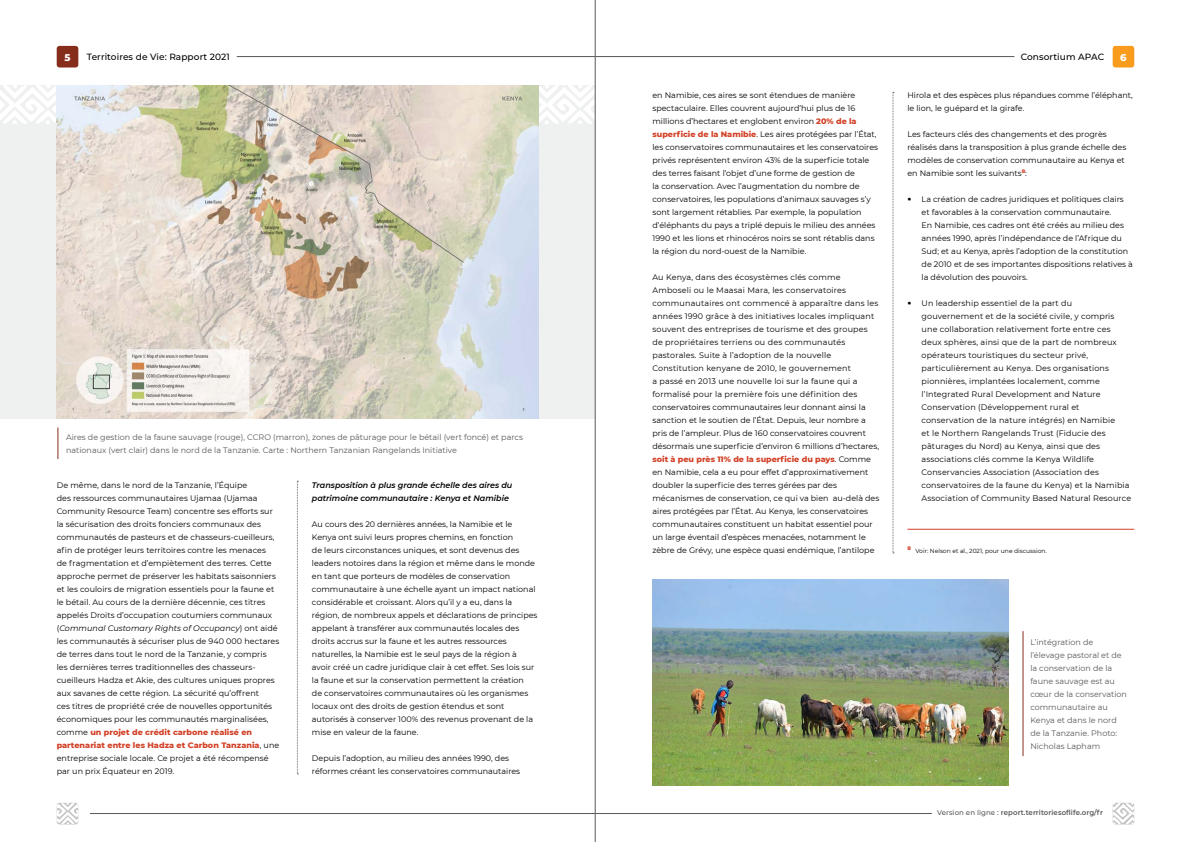
<style>
.page{position:relative;width:1191px;height:842px;background:#fff}
.page>*{position:absolute;margin:0;border:0;box-sizing:border-box;transform-origin:0 0}
.t1{font:800 10px "Montserrat";color:#fff}
.t2{font:500 9px "Montserrat";letter-spacing:.01em;color:#000}
.t3{font:8px/13px "Montserrat";color:#000}
.t4{font:8px/13px "Montserrat";color:#575958}
.t5{font:italic 600 8px/13px "Montserrat";color:#000}
.t6{font:600 7px "Montserrat";letter-spacing:.01em;color:#575958}
.t7{font:6px "Montserrat";color:#000}
.t8{font:800 5.2px "Montserrat";color:#d24127}
.s1{font-weight:800;color:#d24127}
.s2{font-family:"Helvetica Neue LT Std";font-weight:100;font-stretch:condensed}
.s3{font-style:italic}
.s4{font-weight:500}
</style>
<div class="page">
<div style="left:0;top:85px;width:594px;height:333px;background:#eff0f0"></div>
<svg style="left:0;top:85px;width:595px;height:39px"></svg>
<div style="left:1112px;top:46px;width:22px;height:21px;background:#f99b1c;border-radius:3px"></div>
<svg style="left:1112px;top:803px;width:22px;height:21px"></svg>
<svg style="left:57px;top:803px;width:21px;height:21px"></svg>
<div style="left:57px;top:46px;width:21px;height:21px;background:#862d1b;border-radius:3px"></div>
<img style="left:652px;top:579px;width:356px;height:206px">
<svg style="left:892px;top:92px;width:2px;height:462px"></svg>
<svg style="left:297px;top:481px;width:1px;height:294px"></svg>
<hr style="left:1022px;top:631px;width:1px;height:125px;background:#862d1b">
<hr style="left:907px;top:529px;width:227px;height:1px;background:#d24127">
<img style="left:57px;top:85px;width:482px;height:333px">
<hr style="left:58px;top:427px;width:1px;height:32px;background:#862d1b">
<hr style="left:595px;top:0;width:1px;height:842px;background:#575958">
<hr style="left:90px;top:813px;width:505px;height:1px;background:#575958">
<hr style="left:595px;top:56px;width:419px;height:1px;background:#575958">
<hr style="left:595px;top:813px;width:336px;height:1px;background:#575958">
<hr style="left:237px;top:56px;width:358px;height:1px;background:#575958">
<p class="t2" style="left:87px;top:50px;width:144px">Territoires de Vie: Rapport 2021</p>
<p class="t2" style="left:1020px;top:50px;width:85px">Consortium APAC</p>
<p class="t1" style="left:64px;top:50px;width:8px">5</p>
<p class="t1" style="left:1120px;top:50px;width:8px">6</p>
<p class="t3" style="left:652px;top:88px;width:227px">en Namibie, ces aires se sont étendues de manière spectaculaire. Elles couvrent aujourd’hui plus de 16 millions d’hectares et englobent environ <span class="s1">20% de la superficie de la Namibie</span>. Les aires protégées par l’État, les conservatoires communautaires et les conservatoires privés représentent environ 43% de la superficie totale des terres faisant l’objet d’une forme de gestion de<br>la conservation. Avec l’augmentation du nombre de conservatoires, les populations d’animaux sauvages s’y sont largement rétablies. Par exemple, la population d’éléphants du pays a triplé depuis le milieu des années 1990 et les lions et rhinocéros noirs se sont rétablis dans la région du nord-ouest de la Namibie.</p>
<p class="t3" style="left:652px;top:270px;width:228px">Au Kenya, dans des écosystèmes clés comme Amboseli ou le Maasai Mara, les conservatoires communautaires ont commencé à apparaître dans les années 1990 grâce à des initiatives locales impliquant souvent des entreprises de tourisme et des groupes de propriétaires terriens ou des communautés pastorales. Suite à l’adoption de la nouvelle Constitution kenyane de 2010, le gouvernement<br>a passé en 2013 une nouvelle loi sur la faune qui a formalisé pour la première fois une définition des conservatoires communautaires leur donnant ainsi la sanction et le soutien de l’État. Depuis, leur nombre a pris de l’ampleur. Plus de 160 conservatoires couvrent désormais une superficie d’environ 6 millions d’hectares, <span class="s1">soit à peu près 11% de la superficie du pays</span>. Comme en Namibie, cela a eu pour effet d’approximativement doubler la superficie des terres gérées par des mécanismes de conservation, ce qui va bien au-delà des aires protégées par l’État. Au Kenya, les conservatoires communautaires constituent un habitat essentiel pour un large éventail d’espèces menacées, notamment le zèbre de Grévy, une espèce quasi endémique, l’antilope</p>
<p class="t3" style="left:907px;top:88px;width:227px">Hirola et des espèces plus répandues comme l’éléphant, le lion, le guépard et la girafe.</p>
<p class="t3" style="left:907px;top:127px;width:220px">Les facteurs clés des changements et des progrès réalisés dans la transposition à plus grande échelle des modèles de conservation communautaire au Kenya et en Namibie sont les suivants<sup>8</sup>:</p>
<p class="t3" style="left:921px;top:192px;width:213px;text-indent:-14px"><span class="s2">•</span> La création de cadres juridiques et politiques clairs et favorables à la conservation communautaire.<br>En Namibie, ces cadres ont été créés au milieu des années 1990, après l’indépendance de l’Afrique du Sud; et au Kenya, après l’adoption de la constitution de 2010 et de ses importantes dispositions relatives à la dévolution des pouvoirs.</p>
<p class="t3" style="left:921px;top:296px;width:211px;text-indent:-14px"><span class="s2">•</span> Un leadership essentiel de la part du gouvernement et de la société civile, y compris une collaboration relativement forte entre ces deux sphères, ainsi que de la part de nombreux opérateurs touristiques du secteur privé, particulièrement au Kenya. Des organisations pionnières, implantées localement, comme l’Integrated Rural Development and Nature Conservation (Développement rural et conservation de la nature intégrés) en Namibie<br>et le Northern Rangelands Trust (Fiducie des pâturages du Nord) au Kenya, ainsi que des associations clés comme la Kenya Wildlife Conservancies Association (Association des conservatoires de la faune du Kenya) et la Namibia Association of Community Based Natural Resource</p>
<p class="t4" style="left:66px;top:430px;width:458px">Aires de gestion de la faune sauvage (rouge), CCRO (marron), zones de pâturage pour le bétail (vert foncé) et parcs nationaux (vert clair) dans le nord de la Tanzanie. Carte : Northern Tanzanian Rangelands Initiative</p>
<p class="t3" style="left:57px;top:478px;width:224px">De même, dans le nord de la Tanzanie, l’Équipe<br>des ressources communautaires Ujamaa (Ujamaa Community Resource Team) concentre ses efforts sur la sécurisation des droits fonciers communaux des communautés de pasteurs et de chasseurs-cueilleurs, afin de protéger leurs territoires contre les menaces<br>de fragmentation et d’empiètement des terres. Cette approche permet de préserver les habitats saisonniers et les couloirs de migration essentiels pour la faune et le bétail. Au cours de la dernière décennie, ces titres appelés Droits d’occupation coutumiers communaux (<span class="s3">Communal Customary Rights of Occupancy</span>) ont aidé les communautés à sécuriser plus de 940 000 hectares de terres dans tout le nord de la Tanzanie, y compris les dernières terres traditionnelles des chasseurs&shy;cueilleurs Hadza et Akie, des cultures uniques propres aux savanes de cette région. La sécurité qu’offrent<br>ces titres de propriété crée de nouvelles opportunités économiques pour les communautés marginalisées, comme <span class="s1">un projet de crédit carbone réalisé en partenariat entre les Hadza et Carbon Tanzania</span>, une entreprise sociale locale. Ce projet a été récompensé par un prix Équateur en 2019.</p>
<p class="t5" style="left:312px;top:478px;width:202px">Transposition à plus grande échelle des aires du patrimoine communautaire : Kenya et Namibie</p>
<p class="t3" style="left:312px;top:517px;width:227px">Au cours des 20 dernières années, la Namibie et le Kenya ont suivi leurs propres chemins, en fonction<br>de leurs circonstances uniques, et sont devenus des leaders notoires dans la région et même dans le monde en tant que porteurs de modèles de conservation communautaire à une échelle ayant un impact national considérable et croissant. Alors qu’il y a eu, dans la région, de nombreux appels et déclarations de principes appelant à transférer aux communautés locales des droits accrus sur la faune et les autres ressources naturelles, la Namibie est le seul pays de la région à avoir créé un cadre juridique clair à cet effet. Ses lois sur la faune et sur la conservation permettent la création<br>de conservatoires communautaires où les organismes locaux ont des droits de gestion étendus et sont autorisés à conserver 100% des revenus provenant de la mise en valeur de la faune.</p>
<p class="t3" style="left:312px;top:751px;width:210px">Depuis l’adoption, au milieu des années 1990, des réformes créant les conservatoires communautaires</p>
<p class="t8" style="left:907px;top:544px;width:5px">8</p>
<p class="t7" style="left:915px;top:546px;width:133px">Voir: Nelson et al., 2021, pour une discussion.</p>
<p class="t4" style="left:1030px;top:636px;width:98px">L’intégration de l’élevage pastoral et de la conservation de la faune sauvage est au cœur de la conservation communautaire au<br>Kenya et dans le nord de la Tanzanie. Photo:<br>Nicholas Lapham</p>
<p class="t6" style="left:937px;top:808px;width:167px"><span class="s4">Version en ligne :</span> report.territoriesoflife.org/fr</p>
</div>
